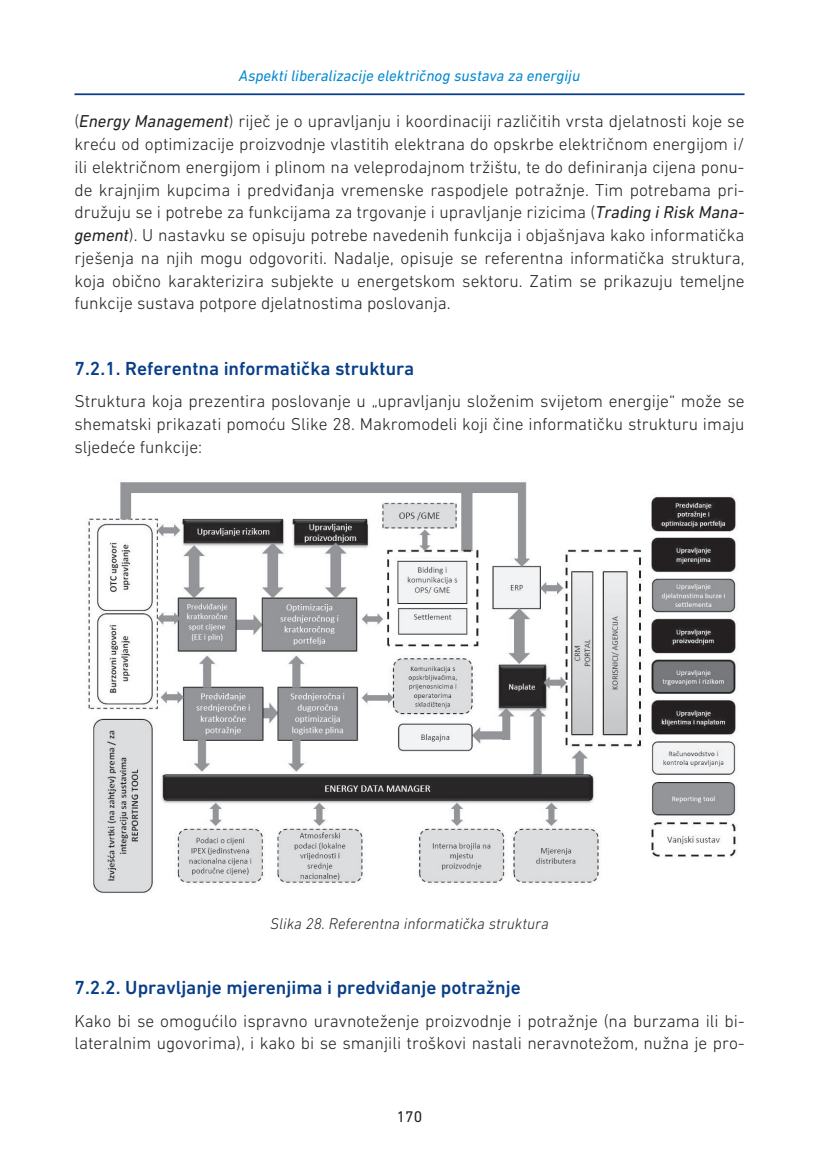
<style>
.page{position:relative;width:819px;height:1166px;background:#fff}
.page>*{position:absolute;margin:0;border:0;box-sizing:border-box;transform-origin:0 0}
.t1{font:500 19.25px "DIN Next LT Pro";color:#083e89}
.t2{font:300 17.5px/22.8px "DIN Next LT Pro";color:#231f20;text-align:justify}
.t3{font:italic 15.75px "DIN Next LT Pro";color:#0089cf}
.t4{font:italic 300 15.75px "DIN Next LT Pro";color:#231f20}
.t5{font:15.75px "DIN Next LT Pro";color:#231f20}
.s1{font-weight:400;font-style:italic}
</style>
<div class="page">
<hr style="left:74px;top:93px;width:670px;height:2px;background:#083e89">
<img style="left:88px;top:482px;width:649px;height:411px">
<p class="t3" style="left:239px;top:67px;width:343px">Aspekti liberalizacije električnog sustava za energiju</p>
<p class="t2" style="left:74px;top:110px;width:671px">(<span class="s1">Energy Management</span>) riječ je o upravljanju i koordinaciji različitih vrsta djelatnosti koje se kreću od optimizacije proizvodnje vlastitih elektrana do opskrbe električnom energijom i/ ili električnom energijom i plinom na veleprodajnom tržištu, te do definiranja cijena ponu&shy;de krajnjim kupcima i predviđanja vremenske raspodjele potražnje. Tim potrebama pri&shy;družuju se i potrebe za funkcijama za trgovanje i upravljanje rizicima (<span class="s1">Trading i Risk Mana&shy;gement</span>). U nastavku se opisuju potrebe navedenih funkcija i objašnjava kako informatička rješenja na njih mogu odgovoriti. Nadalje, opisuje se referentna informatička struktura, koja obično karakterizira subjekte u energetskom sektoru. Zatim se prikazuju temeljne funkcije sustava potpore djelatnostima poslovanja.</p>
<p class="t1" style="left:74px;top:357px;width:341px">7.2.1. Referentna informatička struktura</p>
<p class="t2" style="left:74px;top:390px;width:671px">Struktura koja prezentira poslovanje u „upravljanju složenim svijetom energije“ može se shematski prikazati pomoću Slike 28. Makromodeli koji čine informatičku strukturu imaju sljedeće funkcije:</p>
<p class="t4" style="left:270px;top:914px;width:280px">Slika 28. Referentna informatička struktura</p>
<p class="t1" style="left:74px;top:976px;width:448px">7.2.2. Upravljanje mjerenjima i predviđanje potražnje</p>
<p class="t2" style="left:74px;top:1009px;width:671px">Kako bi se omogućilo ispravno uravnoteženje proizvodnje i potražnje (na burzama ili bi&shy;lateralnim ugovorima), i kako bi se smanjili troškovi nastali neravnotežom, nužna je pro-</p>
<p class="t5" style="left:396px;top:1108px;width:27px">170</p>
</div>
